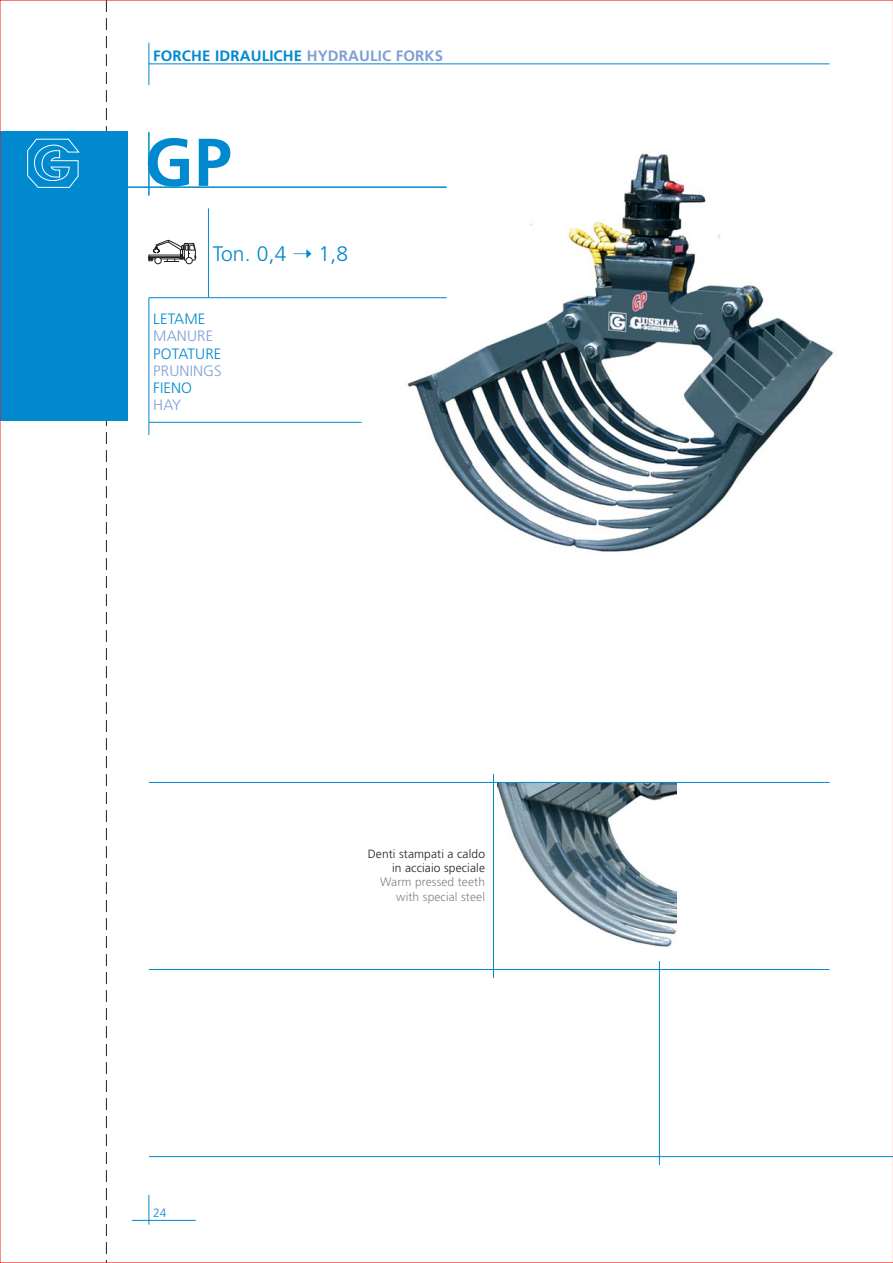
<style>
.page{position:relative;width:893px;height:1263px;background:#fff}
.page>*{position:absolute;margin:0;border:0;box-sizing:border-box;transform-origin:0 0}
.t1{font:700 67.5px "Frutiger";color:#0089cf}
.t2{font:300 21px "Frutiger";color:#0089cf}
.t3{font:700 15px "Frutiger";letter-spacing:.01em;color:#0089cf}
.t4{font:300 15px "Frutiger";letter-spacing:.01em;color:#0089cf}
.t5{font:300 15px "Frutiger";letter-spacing:.01em;color:#7f9fd3}
.t6{font:300 12px/14.2px "Frutiger";letter-spacing:.01em;color:#231f20;text-align:right}
.t7{font:300 12px/14.2px "Frutiger";letter-spacing:.01em;color:#808285;text-align:right}
.t8{font:300 12px "Frutiger";color:#0089cf}
.s1{color:#7f9fd3}
</style>
<div class="page">
<img style="left:497px;top:783px;width:179px;height:164px">
<img style="left:404px;top:153px;width:430px;height:399px">
<hr style="left:149px;top:297px;width:297px;height:1px;background:#0089cf">
<svg style="left:106px;top:2px;width:1px;height:1259px"></svg>
<hr style="left:149px;top:64px;width:680px;height:1px;background:#0089cf">
<hr style="left:149px;top:43px;width:1px;height:42px;background:#0089cf">
<hr style="left:128px;top:186px;width:318px;height:2px;background:#0089cf">
<hr style="left:149px;top:422px;width:212px;height:1px;background:#0089cf">
<hr style="left:148px;top:132px;width:2px;height:64px;background:#0089cf">
<div style="left:0;top:132px;width:128px;height:289px;background:#0089cf"></div>
<svg style="left:149px;top:240px;width:47px;height:23px"></svg>
<div style="left:154px;top:257px;width:8px;height:7px;background:#fff;border:1px solid #231f20;border-radius:50%"></div>
<hr style="left:149px;top:1156px;width:743px;height:1px;background:#0089cf">
<hr style="left:659px;top:961px;width:1px;height:204px;background:#0089cf">
<hr style="left:149px;top:298px;width:1px;height:137px;background:#0089cf">
<hr style="left:149px;top:969px;width:680px;height:1px;background:#0089cf">
<hr style="left:149px;top:782px;width:680px;height:1px;background:#0089cf">
<hr style="left:493px;top:774px;width:1px;height:204px;background:#0089cf">
<hr style="left:208px;top:208px;width:1px;height:90px;background:#0089cf">
<hr style="left:149px;top:1195px;width:1px;height:30px;background:#0089cf">
<hr style="left:132px;top:1220px;width:64px;height:1px;background:#0089cf">
<svg style="left:27px;top:139px;width:53px;height:49px"></svg>
<p class="t3" style="left:153px;top:49px;width:291px">FORCHE IDRAULICHE <span class="s1">HYDRAULIC FORKS</span></p>
<h1 class="t1" style="left:145px;top:135px;width:88px">GP</h1>
<h2 class="t2" style="left:213px;top:246px;width:137px">Ton. 0,4 ➝ 1,8</h2>
<p class="t4" style="left:153px;top:313px;width:54px">LETAME</p>
<p class="t5" style="left:153px;top:330px;width:61px">MANURE</p>
<p class="t4" style="left:153px;top:347px;width:70px">POTATURE</p>
<p class="t5" style="left:153px;top:365px;width:70px">PRUNINGS</p>
<p class="t4" style="left:153px;top:382px;width:40px">FIENO</p>
<p class="t5" style="left:153px;top:399px;width:30px">HAY</p>
<p class="t8" style="left:153px;top:1208px;width:15px">24</p>
<p class="t6" style="left:368px;top:848px;width:119px">Denti stampati a caldo in acciaio speciale</p>
<p class="t7" style="left:380px;top:876px;width:106px">Warm pressed teeth with special steel</p>
</div>
